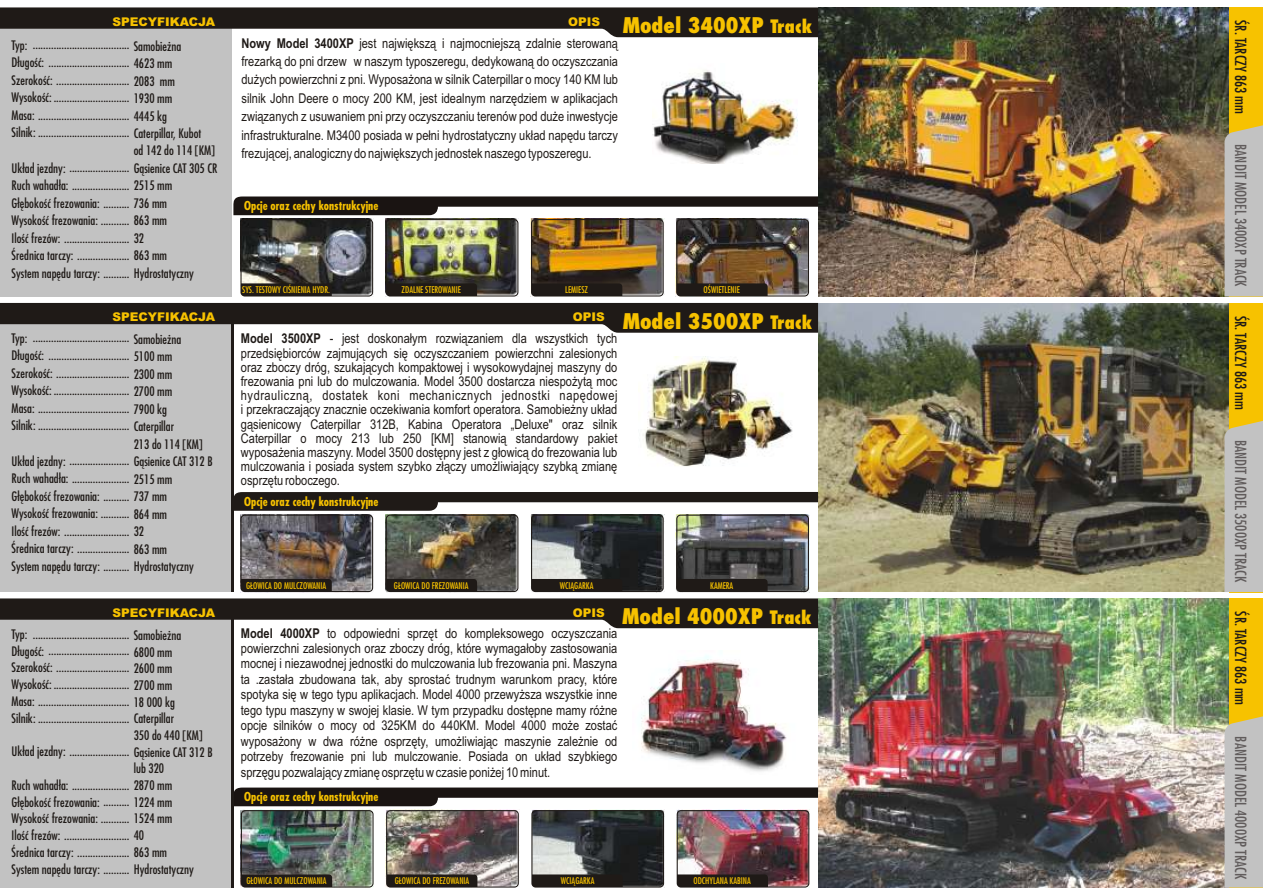
<style>
.page{position:relative;width:1263px;height:894px;background:#fff}
.page>*{position:absolute;margin:0;border:0;box-sizing:border-box;transform-origin:0 0}
.t1{font:800 21px "Fujiyama";color:#f7c200}
.t2{font:15px "Fujiyama";color:#615c5c}
.t3{font:15px "Fujiyama";color:#1f1a17}
.t4{font:13.5px/14.2px "Arial Narrow CE";color:#1f1a17;text-align:justify}
.t5{font:12.75px/17.5px "Fujiyama";color:#1f1a17}
.t6{font:700 12px "Fujiyama";color:#f7c200}
.t7{font:900 12px "Arial";color:#f7c200}
.t8{font:9px "Fujiyama";color:#f7c200}
.s1{font-size:18px}
.s2{font-weight:700}
</style>
<div class="page">
<img style="left:818px;top:7px;width:411px;height:289px">
<div style="left:0;top:26px;width:232px;height:271px;background:#c2c2c2"></div>
<img style="left:818px;top:303px;width:411px;height:289px">
<div style="left:0;top:322px;width:232px;height:270px;background:#c2c2c2"></div>
<svg style="left:0;top:303px;width:818px;height:30px"></svg>
<svg style="left:0;top:7px;width:818px;height:30px"></svg>
<div style="left:1229px;top:303px;width:34px;height:289px;background:#f7c200"></div>
<hr style="left:231px;top:322px;width:2px;height:270px;background:#1f1a17">
<div style="left:1225px;top:419px;width:38px;height:173px;background:#c2c2c2"></div>
<img style="left:233px;top:492px;width:585px;height:100px">
<img style="left:643px;top:356px;width:150px;height:111px">
<img style="left:818px;top:598px;width:411px;height:289px">
<div style="left:0;top:617px;width:232px;height:271px;background:#c2c2c2"></div>
<svg style="left:0;top:598px;width:818px;height:30px"></svg>
<div style="left:1229px;top:598px;width:34px;height:290px;background:#f7c200"></div>
<hr style="left:231px;top:617px;width:2px;height:271px;background:#1f1a17">
<div style="left:1225px;top:714px;width:38px;height:174px;background:#c2c2c2"></div>
<img style="left:233px;top:787px;width:585px;height:101px">
<img style="left:641px;top:655px;width:146px;height:117px">
<img style="left:233px;top:196px;width:585px;height:101px">
<img style="left:652px;top:70px;width:145px;height:94px">
<div style="left:1229px;top:7px;width:34px;height:290px;background:#f7c200"></div>
<div style="left:1225px;top:123px;width:38px;height:174px;background:#c2c2c2"></div>
<h1 class="t1" style="left:623px;top:18px;width:191px">Model 3400XP <span class="s1">Track</span></h1>
<p class="t7" style="left:112px;top:17px;width:104px">SPECYFIKACJA</p>
<p class="t7" style="left:568px;top:17px;width:33px">OPIS</p>
<p class="t3" style="left:1247px;top:20px;width:96px;rotate:90deg">ŒR. TARCZY 863 mm</p>
<p class="t2" style="left:1247px;top:144px;width:144px;rotate:90deg">BANDIT MODEL 3400XP TRACK</p>
<p class="t4" style="left:242px;top:35px;width:378px;line-height:18.3px"><span class="s2">Nowy Model 3400XP</span> jest najwiêksz¹ i najmocniejsz¹ zdalnie sterowan¹ frezark¹ do pni drzew w naszym typoszeregu, dedykowan¹ do oczyszczania du¿ych powierzchni z pni. Wyposa¿ona w silnik Caterpillar o mocy 140 KM lub silnik John Deere o mocy 200 KM, jest idealnym narzêdziem w aplikacjach zwi¹zanych z usuwaniem pni przy oczyszczaniu terenów pod du¿e inwestycje infrastrukturalne. M3400 posiada w pe³ni hydrostatyczny uk³ad napêdu tarczy frezuj¹cej, analogiczny do najwiêkszych jednostek naszego typoszeregu.</p>
<p class="t5" style="left:12px;top:37px;width:191px">Typ: ..................................... Samobie¿na D³ugoœæ: ............................... 4623 mm Szerokoœæ: ............................ 2083 mm Wysokoœæ: ............................. 1930 mm<br>Masa: ................................... 4445 kg<br>Silnik: ................................... Caterpillar, Kubot</p>
<p class="t5" style="left:12px;top:160px;width:207px">Uk³ad jezdny: ....................... G¹sienice CAT 305 CR Ruch wahad³a: ...................... 2515 mm<br>G³êbokoœæ frezowania: .......... 736 mm<br>Wysokoœæ frezowania: ........... 863 mm<br>Iloœæ frezów: ......................... 32<br>Œrednica tarczy: .................... 863 mm<br>System napêdu tarczy: .......... Hydrostatyczny</p>
<p class="t5" style="left:134px;top:143px;width:83px">od 142 do 114 [KM]</p>
<p class="t6" style="left:244px;top:201px;width:136px">Opcje oraz cechy konstrukcyjne</p>
<p class="t8" style="left:242px;top:286px;width:89px">SYS. TESTOWY CIŒNIENIA HYDR.</p>
<p class="t8" style="left:402px;top:286px;width:61px">ZDALNE STEROWANIE</p>
<p class="t8" style="left:565px;top:286px;width:25px">LEMIESZ</p>
<p class="t8" style="left:704px;top:286px;width:38px">OŒWIETLENIE</p>
<p class="t7" style="left:112px;top:313px;width:104px">SPECYFIKACJA</p>
<p class="t7" style="left:573px;top:313px;width:33px">OPIS</p>
<h1 class="t1" style="left:623px;top:313px;width:191px">Model 3500XP <span class="s1">Track</span></h1>
<p class="t5" style="left:12px;top:330px;width:171px">Typ: ..................................... Samobie¿na D³ugoœæ: ............................... 5100 mm Szerokoœæ: ............................ 2300 mm Wysokoœæ: ............................. 2700 mm Masa: ................................... 7900 kg Silnik: ................................... Caterpillar</p>
<p class="t5" style="left:12px;top:453px;width:203px">Uk³ad jezdny: ....................... G¹sienice CAT 312 B Ruch wahad³a: ...................... 2515 mm G³êbokoœæ frezowania: .......... 737 mm<br>Wysokoœæ frezowania: ........... 864 mm<br>Iloœæ frezów: ......................... 32<br>Œrednica tarczy: .................... 863 mm<br>System napêdu tarczy: .......... Hydrostatyczny</p>
<p class="t5" style="left:134px;top:436px;width:71px">213 do 114 [KM]</p>
<p class="t4" style="left:241px;top:333px;width:378px"><span class="s2">Model 3500XP</span> - jest doskona³ym rozwi¹zaniem dla wszystkich tych przedsiêbiorców zajmuj¹cych siê oczyszczaniem powierzchni zalesionych oraz zboczy dróg, szukaj¹cych kompaktowej i wysokowydajnej maszyny do frezowania pni lub do mulczowania. Model 3500 dostarcza niespo¿yt¹ moc hydrauliczn¹, dostatek koni mechanicznych jednostki napêdowej i przekraczaj¹cy znacznie oczekiwania komfort operatora. Samobie¿ny uk³ad g¹sienicowy Caterpillar 312B, Kabina Operatora „Deluxe" oraz silnik Caterpillar o mocy 213 lub 250 [KM] stanowi¹ standardowy pakiet wyposa¿enia maszyny. Model 3500 dostêpny jest z g³owic¹ do frezowania lub mulczowania i posiada system szybko z³¹czy umo¿liwiaj¹cy szybk¹ zmianê osprzêtu roboczego.</p>
<p class="t6" style="left:244px;top:497px;width:136px">Opcje oraz cechy konstrukcyjne</p>
<p class="t8" style="left:246px;top:582px;width:82px">G£OWICA DO MULCZOWANIA</p>
<p class="t8" style="left:394px;top:582px;width:76px">G£OWICA DO FREZOWANIA</p>
<p class="t8" style="left:560px;top:582px;width:35px">WCI¥GARKA</p>
<p class="t8" style="left:710px;top:582px;width:25px">KAMERA</p>
<p class="t7" style="left:112px;top:608px;width:104px">SPECYFIKACJA</p>
<p class="t7" style="left:573px;top:608px;width:33px">OPIS</p>
<h1 class="t1" style="left:622px;top:609px;width:191px">Model 4000XP <span class="s1">Track</span></h1>
<p class="t5" style="left:12px;top:627px;width:171px;line-height:16.8px">Typ: ..................................... Samobie¿na D³ugoœæ: ............................... 6800 mm Szerokoœæ: ............................ 2600 mm Wysokoœæ: ............................. 2700 mm Masa: ................................... 18 000 kg Silnik: ................................... Caterpillar</p>
<p class="t5" style="left:12px;top:744px;width:203px">Uk³ad jezdny: ....................... G¹sienice CAT 312 B</p>
<p class="t5" style="left:12px;top:778px;width:184px;line-height:16.8px">Ruch wahad³a: ...................... 2870 mm G³êbokoœæ frezowania: .......... 1224 mm Wysokoœæ frezowania: ........... 1524 mm<br>Iloœæ frezów: ......................... 40<br>Œrednica tarczy: .................... 863 mm System napêdu tarczy: .......... Hydrostatyczny</p>
<p class="t5" style="left:134px;top:728px;width:71px">350 do 440 [KM]</p>
<p class="t5" style="left:134px;top:761px;width:32px">lub 320</p>
<p class="t4" style="left:241px;top:626px;width:378px;line-height:15.5px"><span class="s2">Model 4000XP</span> to odpowiedni sprzêt do kompleksowego oczyszczania powierzchni zalesionych oraz zboczy dróg, które wymaga³oby zastosowania mocnej i niezawodnej jednostki do mulczowania lub frezowania pni. Maszyna ta .zasta³a zbudowana tak, aby sprostaæ trudnym warunkom pracy, które spotyka siê w tego typu aplikacjach. Model 4000 przewy¿sza wszystkie inne tego typu maszyny w swojej klasie. W tym przypadku dostêpne mamy ró¿ne opcje silników o mocy od 325KM do 440KM. Model 4000 mo¿e zostaæ wyposa¿ony w dwa ró¿ne osprzêty, umo¿liwiaj¹c maszynie zale¿nie od potrzeby frezowanie pni lub mulczowanie. Posiada on uk³ad szybkiego sprzêgu pozwalaj¹cy zmianê osprzêtu w czasie poni¿ej 10 minut.</p>
<p class="t6" style="left:244px;top:792px;width:136px">Opcje oraz cechy konstrukcyjne</p>
<p class="t8" style="left:246px;top:877px;width:82px">G£OWICA DO MULCZOWANIA</p>
<p class="t8" style="left:395px;top:877px;width:76px">G£OWICA DO FREZOWANIA</p>
<p class="t8" style="left:561px;top:877px;width:35px">WCI¥GARKA</p>
<p class="t8" style="left:693px;top:877px;width:59px">ODCHYLANA KABINA</p>
<p class="t3" style="left:1247px;top:316px;width:96px;rotate:90deg">ŒR. TARCZY 863 mm</p>
<p class="t2" style="left:1247px;top:440px;width:144px;rotate:90deg">BANDIT MODEL 3500XP TRACK</p>
<p class="t3" style="left:1247px;top:611px;width:96px;rotate:90deg">ŒR. TARCZY 863 mm</p>
<p class="t2" style="left:1247px;top:736px;width:144px;rotate:90deg">BANDIT MODEL 4000XP TRACK</p>
</div>
